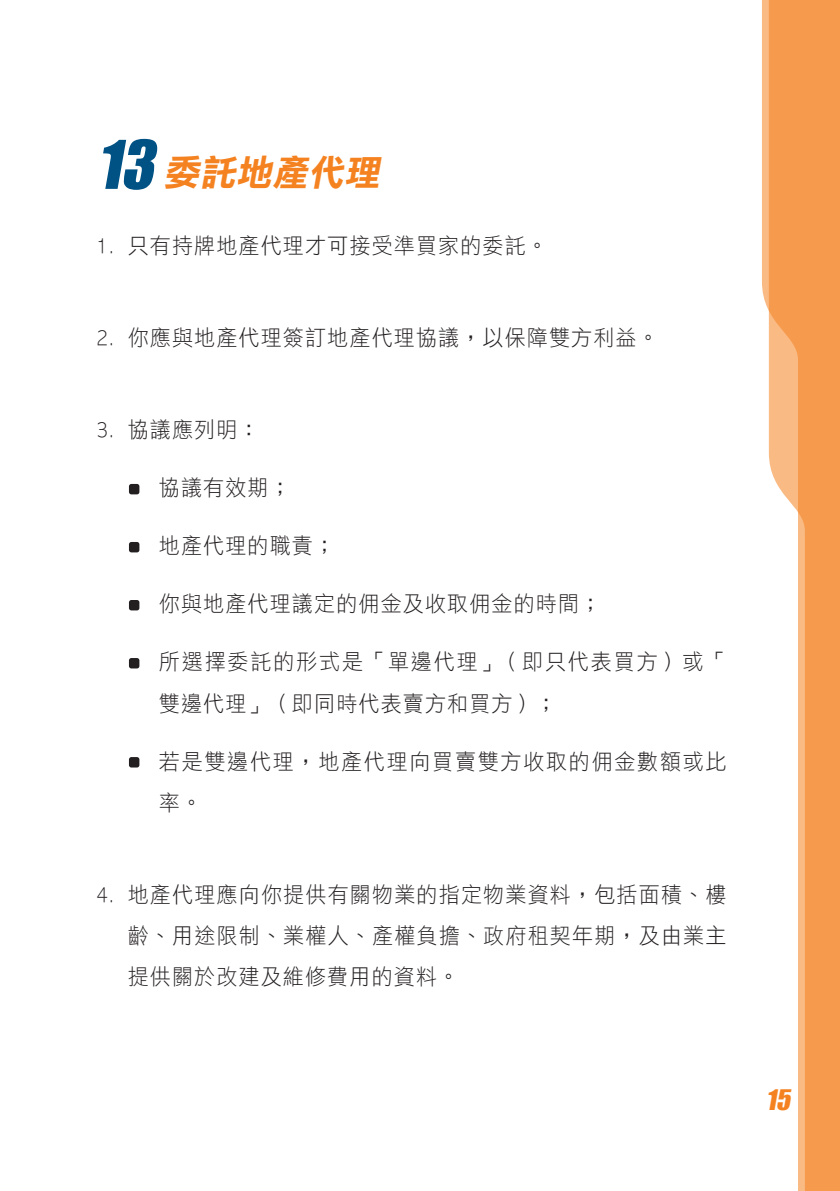
<style>
.page{position:relative;width:840px;height:1191px;background:#fff}
.page>*{position:absolute;margin:0;border:0;box-sizing:border-box;transform-origin:0 0}
.Heading_Num{font:italic 36px "DF Li Hei Bd HK BF";color:#f58220}
.t1{font:italic 26px "Impact";color:#f58220}
.t2{font:22px/41px "DF Li Hei Lt HK BF";letter-spacing:.06em;color:#231f20;text-align:justify;scale:.95 1}
.t3{font:22px/41px "DF Li Hei Lt HK BF";letter-spacing:.095em;color:#231f20;scale:.95 1}
.t4{font:22px/41px "DF Li Hei Lt HK BF";letter-spacing:.09em;color:#231f20;scale:.95 1}
.s1{font-family:"Impact";font-size:62px;color:#005285}
</style>
<div class="page">
<div style="left:762px;top:0;width:6px;height:309px;background:#f9ba84"></div>
<svg style="left:768px;top:0;width:71px;height:1191px;fill:#f69b4d"></svg>
<div style="left:129px;top:484px;width:10px;height:10px;background:#231f20;border-radius:2px"></div>
<div style="left:129px;top:542px;width:10px;height:10px;background:#231f20;border-radius:2px"></div>
<div style="left:129px;top:600px;width:10px;height:10px;background:#231f20;border-radius:2px"></div>
<div style="left:129px;top:658px;width:10px;height:10px;background:#231f20;border-radius:2px"></div>
<div style="left:129px;top:757px;width:10px;height:10px;background:#231f20;border-radius:2px"></div>
<p class="Heading_Num" style="left:96px;top:154px;width:292px"><span class="s1">13</span> 委託地產代理</p>
<p class="t2" style="left:96px;top:226px;width:476px">1. 只有持牌地產代理才可接受準買家的委託。</p>
<p class="t2" style="left:96px;top:318px;width:593px">2. 你應與地產代理簽訂地產代理協議，以保障雙方利益。</p>
<p class="t2" style="left:96px;top:410px;width:173px">3. 協議應列明：</p>
<p class="t2" style="left:159px;top:468px;width:140px">協議有效期；</p>
<p class="t2" style="left:159px;top:526px;width:187px">地產代理的職責；</p>
<p class="t2" style="left:159px;top:584px;width:467px">你與地產代理議定的佣金及收取佣金的時間；</p>
<p class="t3" style="left:159px;top:642px;width:598px">所選擇委託的形式是「單邊代理」（即只代表買方）或「雙邊代理」（即同時代表賣方和買方）；</p>
<p class="t4" style="left:159px;top:741px;width:598px">若是雙邊代理，地產代理向買賣雙方收取的佣金數額或比率。</p>
<p class="t2" style="left:128px;top:874px;width:631px;text-indent:-31px">4. 地產代理應向你提供有關物業的指定物業資料，包括面積、樓齡、用途限制、業權人、產權負擔、政府租契年期，及由業主提供關於改建及維修費用的資料。</p>
<p class="t1" style="left:765px;top:1079px;width:32px">15</p>
</div>
